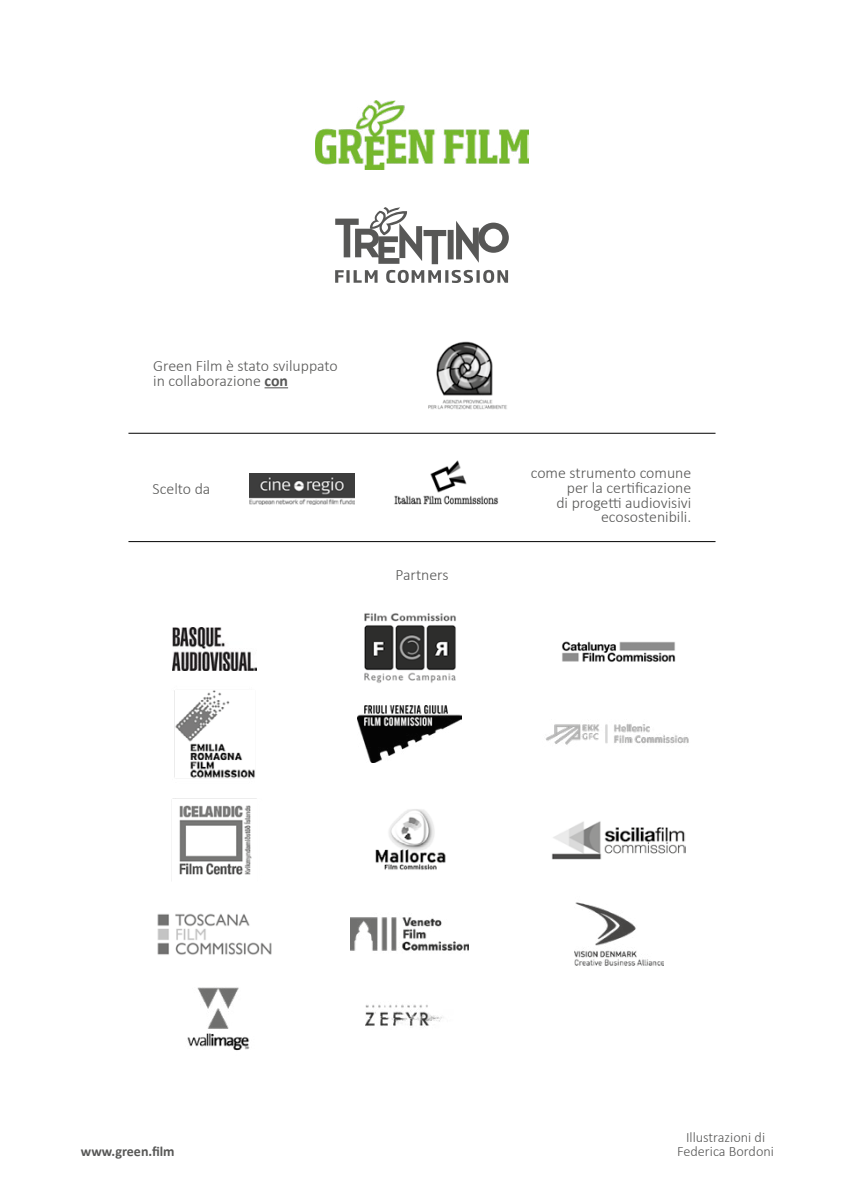
<style>
.page{position:relative;width:844px;height:1191px;background:#fff}
.page>*{position:absolute;margin:0;border:0;box-sizing:border-box;transform-origin:0 0}
.t1{font:300 15.75px/14.9px "Calibri";color:#575756}
.t2{font:300 14.17px/14.2px "Calibri";color:#575756;text-align:center}
.t3{font:700 14px "Calibri";color:#575756}
.s1{font-weight:700}
</style>
<div class="page">
<svg style="left:335px;top:207px;width:173px;height:57px"></svg>
<svg style="left:335px;top:270px;width:173px;height:13px"></svg>
<img style="left:315px;top:100px;width:213px;height:69px">
<hr style="left:128px;top:541px;width:587px;height:1px;background:#000">
<hr style="left:128px;top:433px;width:587px;height:1px;background:#000">
<img style="left:545px;top:724px;width:144px;height:21px">
<img style="left:358px;top:705px;width:103px;height:57px">
<img style="left:173px;top:627px;width:84px;height:43px">
<img style="left:364px;top:613px;width:92px;height:70px">
<img style="left:561px;top:641px;width:115px;height:21px">
<img style="left:174px;top:690px;width:81px;height:89px">
<img style="left:171px;top:798px;width:86px;height:83px">
<img style="left:375px;top:809px;width:71px;height:61px">
<img style="left:350px;top:917px;width:119px;height:34px">
<img style="left:574px;top:902px;width:89px;height:64px">
<img style="left:187px;top:987px;width:63px;height:64px">
<img style="left:365px;top:1004px;width:77px;height:23px">
<img style="left:428px;top:341px;width:79px;height:69px">
<svg style="left:264px;top:387px;width:24px;height:1px"></svg>
<img style="left:249px;top:473px;width:106px;height:32px">
<img style="left:394px;top:460px;width:105px;height:45px">
<img style="left:551px;top:821px;width:134px;height:38px">
<img style="left:157px;top:913px;width:115px;height:42px">
<p class="t1" style="left:153px;top:358px;width:186px">Green Film è stato sviluppato in collaborazione <span class="s1">con</span></p>
<p class="t1" style="left:153px;top:481px;width:59px">Scelto da</p>
<p class="t1" style="left:395px;top:567px;width:55px">Partners</p>
<p class="t1" style="left:530px;top:465px;width:162px;text-align:right">come strumento comune per la certificazione<br>di progetti audiovisivi ecosostenibili.</p>
<p class="t3" style="left:81px;top:1141px;width:95px">www.green.film</p>
<p class="t2" style="left:677px;top:1130px;width:98px">Illustrazioni di<br>Federica Bordoni</p>
</div>
